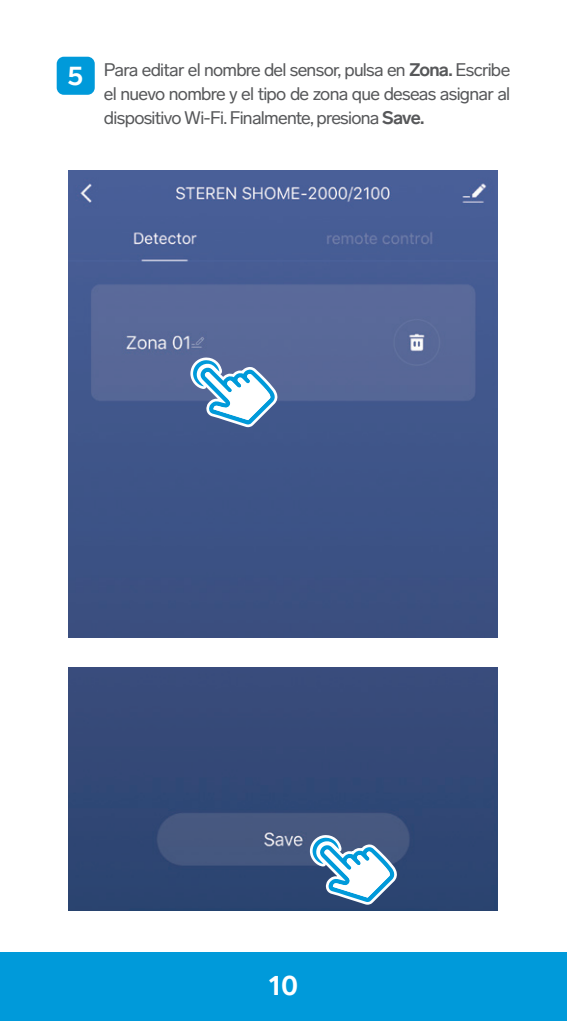
<style>
.page{position:relative;width:567px;height:1021px;background:#fff}
.page>*{position:absolute;margin:0;border:0;box-sizing:border-box;transform-origin:0 0}
.t1{font:700 28px "Lab Grotesque";color:#fff}
.t2{font:700 26.8px "Lab Grotesque";color:#fff}
.t3{font:18px/24px "Lab Grotesque";letter-spacing:-.04em;color:#57585a;text-align:justify}
.s1{font-weight:700}
</style>
<div class="page">
<img style="left:69px;top:171px;width:428px;height:466px">
<div style="left:0;top:952px;width:567px;height:68px;background:#009ada"></div>
<div style="left:57px;top:57px;width:38px;height:38px;background:#009ada;border-radius:7px"></div>
<svg style="left:188px;top:353px;width:94px;height:79px"></svg>
<img style="left:69px;top:667px;width:428px;height:243px">
<svg style="left:307px;top:831px;width:95px;height:78px"></svg>
<h2 class="t2" style="left:68px;top:60px;width:17px">5</h2>
<p class="t3" style="left:104px;top:58px;width:408px">Para editar el nombre del sensor, pulsa en <span class="s1">Zona.</span> Escribe el nuevo nombre y el tipo de zona que deseas asignar al dispositivo Wi-Fi. Finalmente, presiona <span class="s1">Save.</span></p>
<h1 class="t1" style="left:269px;top:968px;width:31px">10</h1>
</div>
